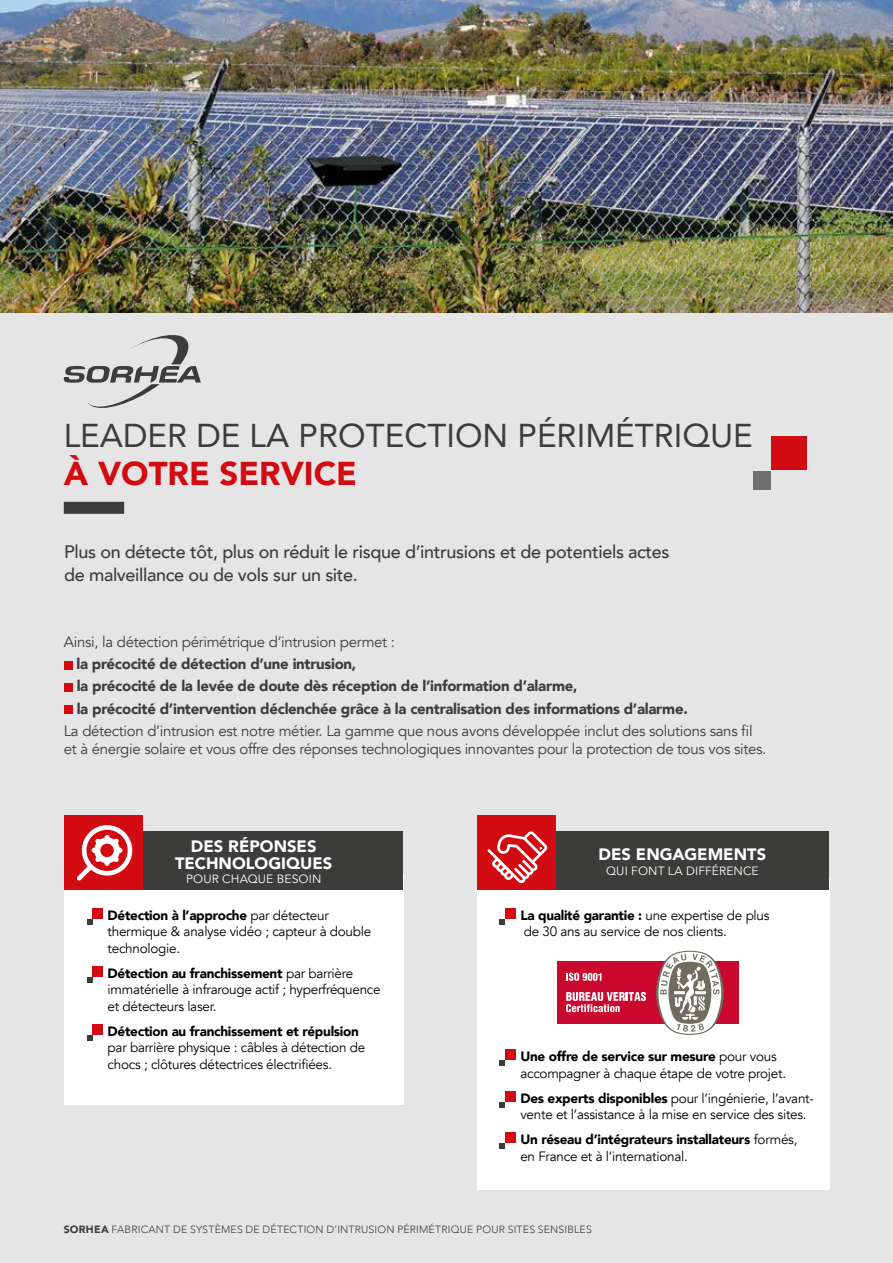
<style>
.page{position:relative;width:893px;height:1263px;background:#e5e5e5}
.page>*{position:absolute;margin:0;border:0;box-sizing:border-box;transform-origin:0 0}
.t1{font:33px "Avenir";color:#3c3c3b}
.t2{font:900 33px "Avenir";color:#d20a11}
.t3{font:500 18px/22.5px "Avenir";letter-spacing:-.02em;color:#3c3c3b}
.t4{font:900 16.5px/16.5px "Avenir";color:#fff;text-align:center}
.t5{font:15px/18px "Avenir";letter-spacing:-.02em;color:#3c3c3b}
.t6{font:900 15px/22.2px "Avenir";letter-spacing:-.02em;color:#3c3c3b}
.t7{font:13.5px/16.5px "Avenir";letter-spacing:-.02em;color:#000}
.t8{font:900 13.5px/16.5px "Avenir";letter-spacing:-.02em;color:#000}
.t9{font:12px "Avenir";letter-spacing:.015em;color:#fff}
.t10{font:300 10.5px "Avenir";letter-spacing:.02em;color:#3c3c3b}
.s1{font-weight:900}
.s2{font-weight:400}
</style>
<div class="page">
<svg style="left:63px;top:335px;width:138px;height:73px"></svg>
<div style="left:64px;top:502px;width:60px;height:12px;background:#3c3c3b"></div>
<div style="left:753px;top:471px;width:18px;height:19px;background:#706f6f"></div>
<div style="left:771px;top:436px;width:35px;height:34px;background:#d20a11"></div>
<div style="left:64px;top:874px;width:339px;height:230px;background:#fff"></div>
<div style="left:477px;top:878px;width:352px;height:312px;background:#fff"></div>
<div style="left:64px;top:661px;width:8px;height:8px;background:#d20a11"></div>
<div style="left:64px;top:683px;width:8px;height:8px;background:#d20a11"></div>
<div style="left:64px;top:706px;width:8px;height:8px;background:#d20a11"></div>
<svg style="left:87px;top:919px;width:5px;height:6px"></svg>
<div style="left:92px;top:908px;width:11px;height:10px;background:#d20a11"></div>
<svg style="left:87px;top:977px;width:5px;height:6px"></svg>
<div style="left:92px;top:966px;width:11px;height:10px;background:#d20a11"></div>
<svg style="left:87px;top:1035px;width:5px;height:6px"></svg>
<div style="left:92px;top:1024px;width:11px;height:10px;background:#d20a11"></div>
<svg style="left:500px;top:919px;width:5px;height:6px"></svg>
<div style="left:505px;top:908px;width:11px;height:10px;background:#d20a11"></div>
<svg style="left:500px;top:1060px;width:5px;height:6px"></svg>
<div style="left:505px;top:1050px;width:11px;height:10px;background:#d20a11"></div>
<svg style="left:500px;top:1102px;width:5px;height:6px"></svg>
<div style="left:505px;top:1091px;width:11px;height:10px;background:#d20a11"></div>
<svg style="left:500px;top:1143px;width:5px;height:6px"></svg>
<div style="left:505px;top:1133px;width:11px;height:10px;background:#d20a11"></div>
<img style="left:0;top:0;width:893px;height:312px">
<div style="left:104px;top:831px;width:299px;height:59px;background:#3c3c3b"></div>
<div style="left:536px;top:831px;width:293px;height:59px;background:#3c3c3b"></div>
<div style="left:477px;top:815px;width:79px;height:75px;background:#d20a11"></div>
<div style="left:64px;top:815px;width:79px;height:75px;background:#d20a11"></div>
<svg style="left:487px;top:831px;width:61px;height:52px"></svg>
<svg style="left:77px;top:825px;width:55px;height:56px"></svg>
<div style="left:557px;top:962px;width:182px;height:62px;background:#ca082d"></div>
<svg style="left:656px;top:951px;width:68px;height:84px"></svg>
<svg style="left:566px;top:973px;width:35px;height:8px"></svg>
<svg style="left:566px;top:992px;width:80px;height:20px"></svg>
<h1 class="t1" style="left:64px;top:409px;width:691px">LEADER DE LA PROTECTION PÉRIMÉTRIQUE</h1>
<h1 class="t2" style="left:64px;top:445px;width:295px">À VOTRE SERVICE</h1>
<h2 class="t3" style="left:64px;top:540px;width:607px">Plus on détecte tôt, plus on réduit le risque d’intrusions et de potentiels actes de malveillance ou de vols sur un site.</h2>
<p class="t5" style="left:64px;top:633px;width:333px">Ainsi, la détection périmétrique d’intrusion permet :</p>
<p class="t6" style="left:76px;top:652px;width:613px">la précocité de détection d’une intrusion,<br>la précocité de la levée de doute dès réception de l’information d’alarme,<br>la précocité d’intervention déclenchée grâce à la centralisation des informations d’alarme.</p>
<p class="t5" style="left:64px;top:722px;width:704px">La détection d’intrusion est notre métier. La gamme que nous avons développée inclut des solutions sans fil et à énergie solaire et vous offre des réponses technologiques innovantes pour la protection de tous vos sites.</p>
<p class="t4" style="left:175px;top:838px;width:159px">DES RÉPONSES<br>TECHNOLOGIQUES</p>
<p class="t9" style="left:186px;top:872px;width:137px">POUR CHAQUE BESOIN</p>
<p class="t7" style="left:108px;top:907px;width:265px"><span class="s1">Détection à l’approche</span> par détecteur thermique &amp; analyse vidéo ; capteur à double technologie.</p>
<p class="t7" style="left:108px;top:965px;width:275px"><span class="s1">Détection au franchissement</span> par barrière immatérielle à infrarouge actif ; hyperfréquence et détecteurs laser.</p>
<p class="t8" style="left:108px;top:1022px;width:253px">Détection au franchissement et répulsion</p>
<p class="t7" style="left:108px;top:1040px;width:259px">par barrière physique : câbles à détection de chocs ; clôtures détectrices électrifiées.</p>
<p class="t4" style="left:599px;top:846px;width:169px">DES ENGAGEMENTS</p>
<p class="t9" style="left:606px;top:863px;width:154px">QUI FONT LA DIFFÉRENCE</p>
<p class="t7" style="left:520px;top:907px;width:251px"><span class="s1">La qualité garantie :</span> une expertise de plus de 30 ans au service de nos clients.</p>
<p class="t7" style="left:520px;top:1049px;width:267px"><span class="s1">Une offre de service sur mesure</span> pour vous accompagner à chaque étape de votre projet.</p>
<p class="t7" style="left:520px;top:1090px;width:295px"><span class="s1">Des experts disponibles</span> pour l’ingénierie, l’avant&shy;vente et l’assistance à la mise en service des sites.</p>
<p class="t8" style="left:520px;top:1131px;width:279px">Un réseau d’intégrateurs installateurs <span class="s2">formés, en France et à l’international.</span></p>
<p class="t10" style="left:64px;top:1223px;width:530px"><span class="s1">SORHEA</span> FABRICANT DE SYSTÈMES DE DÉTECTION D’INTRUSION PÉRIMÉTRIQUE POUR SITES SENSIBLES</p>
</div>
